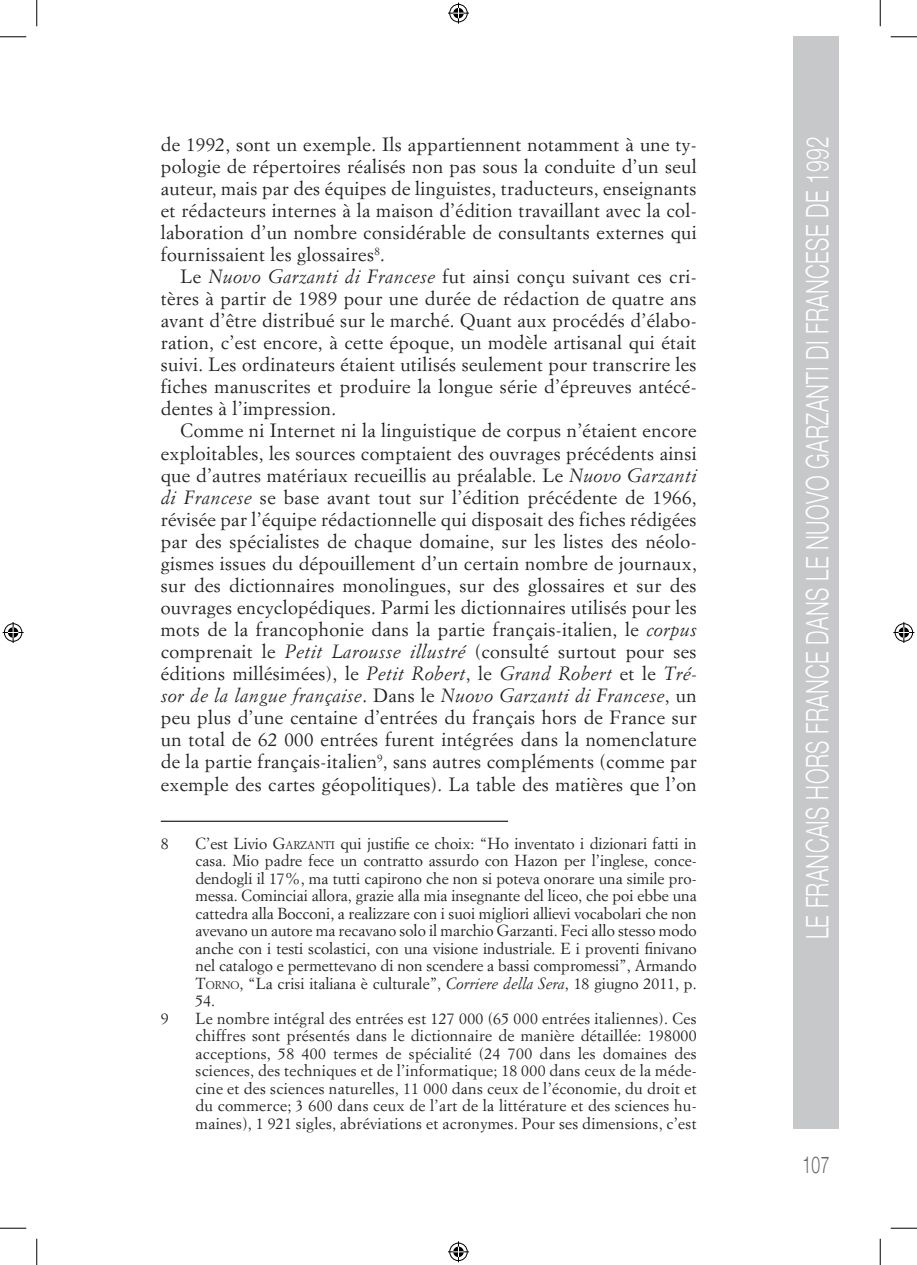
<style>
.page{position:relative;width:917px;height:1265px;background:#fff}
.page>*{position:absolute;margin:0;border:0;box-sizing:border-box;transform-origin:0 0}
.t1{font:300 31.15px "Helvetica Neue";letter-spacing:.02em;color:#fff;scale:.68 1}
.t2{font:300 23.28px "Helvetica Neue";color:#636366;scale:.68 1}
.t3{font:18.9px/22.1px "Simoncini Garamond Std";letter-spacing:.02em;color:#231f20;text-align:justify}
.t4{font:italic 18.9px "Simoncini Garamond";letter-spacing:.02em;color:#231f20}
.t5{font:15.75px/17.5px "Simoncini Garamond Std";letter-spacing:.01em;color:#231f20;text-align:justify}
.s1{font-family:"Simoncini Garamond";font-style:italic}
.s2{font-family:"Simoncini Garamond Std";font-style:normal}
.s3{font-style:inherit}
.s4{font-size:11.03px}
</style>
<div class="page">
<div style="left:793px;top:37px;width:46px;height:1091px;background:#c7c8ca"></div>
<hr style="left:161px;top:820px;width:347px;height:1px;background:#231f20">
<svg style="left:0;top:36px;width:26px;height:1px"></svg>
<svg style="left:891px;top:36px;width:26px;height:1px"></svg>
<svg style="left:0;top:1227px;width:26px;height:1px"></svg>
<svg style="left:891px;top:1227px;width:26px;height:1px"></svg>
<svg style="left:36px;top:0;width:1px;height:26px"></svg>
<svg style="left:36px;top:1238px;width:1px;height:26px"></svg>
<svg style="left:880px;top:0;width:1px;height:26px"></svg>
<svg style="left:880px;top:1238px;width:1px;height:26px"></svg>
<svg style="left:448px;top:3px;width:21px;height:21px"></svg>
<svg style="left:448px;top:1241px;width:21px;height:20px"></svg>
<svg style="left:3px;top:622px;width:21px;height:21px"></svg>
<svg style="left:893px;top:622px;width:21px;height:21px"></svg>
<p class="t3" style="left:161px;top:132px;width:537px">de 1992, sont un exemple. Ils appartiennent notamment à une ty&shy;pologie de répertoires réalisés non pas sous la conduite d’un seul auteur, mais par des équipes de linguistes, traducteurs, enseignants et rédacteurs internes à la maison d’édition travaillant avec la col&shy;laboration d’un nombre considérable de consultants externes qui fournissaient les glossaires<sup>8</sup>.</p>
<p class="t3" style="left:161px;top:265px;width:537px;text-indent:20px">Le <span class="s1">Nuovo Garzanti di Francese</span> fut ainsi conçu suivant ces cri&shy;tères à partir de 1989 pour une durée de rédaction de quatre ans avant d’être distribué sur le marché. Quant aux procédés d’élabo&shy;ration, c’est encore, à cette époque, un modèle artisanal qui était suivi. Les ordinateurs étaient utilisés seulement pour transcrire les fiches manuscrites et produire la longue série d’épreuves antécé&shy;dentes à l’impression.</p>
<p class="t3" style="left:161px;top:419px;width:537px;text-indent:20px">Comme ni Internet ni la linguistique de corpus n’étaient encore exploitables, les sources comptaient des ouvrages précédents ainsi que d’autres matériaux recueillis au préalable. Le <span class="s1">Nuovo Garzanti di Francese</span> se base avant tout sur l’édition précédente de 1966, révisée par l’équipe rédactionnelle qui disposait des fiches rédigées par des spécialistes de chaque domaine, sur les listes des néolo&shy;gismes issues du dépouillement d’un certain nombre de journaux, sur des dictionnaires monolingues, sur des glossaires et sur des ouvrages encyclopédiques. Parmi les dictionnaires utilisés pour les mots de la francophonie dans la partie français-italien, le <span class="s1">corpus </span>comprenait le <span class="s1">Petit Larousse illustré</span> (consulté surtout pour ses éditions millésimées), le <span class="s1">Petit Robert</span>, le <span class="s1">Grand Robert</span> et le <span class="s1">Tré-</span></p>
<p class="t4" style="left:161px;top:684px;width:537px">sor de la langue française<span class="s2">. Dans le</span> Nuovo Garzanti di Francese<span class="s2">, un</span></p>
<p class="t3" style="left:161px;top:706px;width:537px">peu plus d’une centaine d’entrées du français hors de France sur un total de 62 000 entrées furent intégrées dans la nomenclature de la partie français-italien<sup>9</sup>, sans autres compléments (comme par exemple des cartes géopolitiques). La table des matières que l’on</p>
<p class="t5" style="left:161px;top:834px;width:9px">8</p>
<p class="t5" style="left:195px;top:834px;width:503px">C’est Livio <span class="s3">G</span><span class="s4">ARZANTI</span> qui justifie ce choix: “Ho inventato i dizionari fatti in casa. Mio padre fece un contratto assurdo con Hazon per l’inglese, conce&shy;dendogli il 17%, ma tutti capirono che non si poteva onorare una simile pro&shy;messa. Cominciai allora, grazie alla mia insegnante del liceo, che poi ebbe una cattedra alla Bocconi, a realizzare con i suoi migliori allievi vocabolari che non avevano un autore ma recavano solo il marchio Garzanti. Feci allo stesso modo anche con i testi scolastici, con una visione industriale. E i proventi finivano nel catalogo e permettevano di non scendere a bassi compromessi”, Armando <span class="s3">T</span><span class="s4">ORNO</span>, “La crisi italiana è culturale”, <span class="s1">Corriere della Sera</span>, 18 giugno 2011, p.<br>54.</p>
<p class="t5" style="left:161px;top:1009px;width:9px">9</p>
<p class="t5" style="left:195px;top:1009px;width:503px">Le nombre intégral des entrées est 127 000 (65 000 entrées italiennes). Ces chiffres sont présentés dans le dictionnaire de manière détaillée: 198000 acceptions, 58 400 termes de spécialité (24 700 dans les domaines des sciences, des techniques et de l’informatique; 18 000 dans ceux de la méde&shy;cine et des sciences naturelles, 11 000 dans ceux de l’économie, du droit et du commerce; 3 600 dans ceux de l’art de la littérature et des sciences hu&shy;maines), 1 921 sigles, abréviations et acronymes. Pour ses dimensions, c’est</p>
<h1 class="t1" style="left:792px;top:939px;width:1182px;rotate:-90deg">LE FRANCAIS HORS FRANCE DANS LE NUOVO GARZANTI DI FRANCESE DE 1992</h1>
<p class="t2" style="left:802px;top:1145px;width:41px">107</p>
</div>
